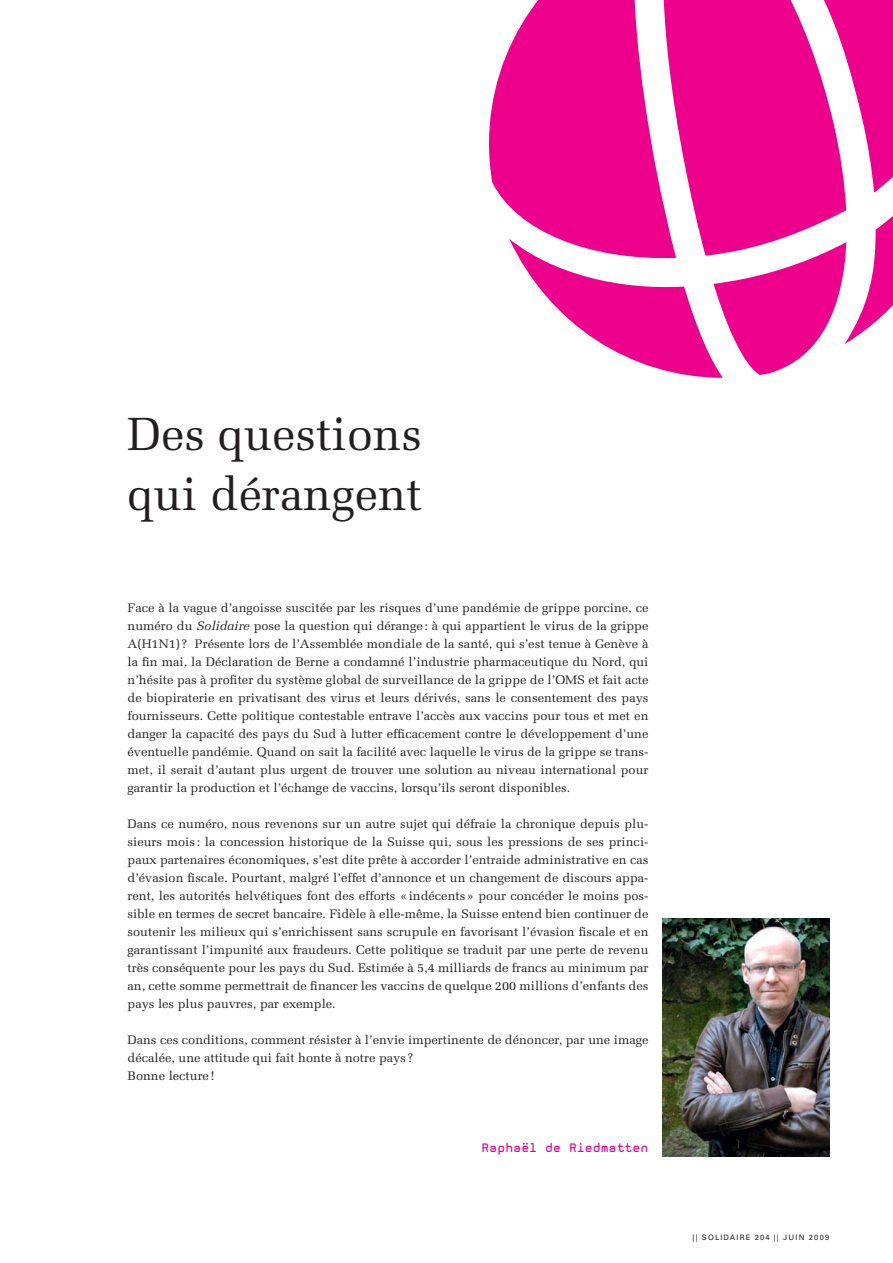
<style>
.page{position:relative;width:893px;height:1263px;background:#fff}
.page>*{position:absolute;margin:0;border:0;box-sizing:border-box;transform-origin:0 0}
.t1{font:46.5px/60px "Melior LT";color:#231f20}
.t2{font:12.3px/18px "Melior LT";color:#231f20;text-align:justify}
.t3{font:700 12px "Mono";color:#ec008c}
.t4{font:7.5px "Univers";letter-spacing:.15em;color:#231f20}
.s1{font-style:italic}
</style>
<div class="page">
<svg style="left:489px;top:49px;width:20px;height:157px;fill:#ec008c"></svg>
<svg style="left:509px;top:0;width:384px;height:378px"></svg>
<img style="left:663px;top:918px;width:166px;height:239px">
<h1 class="t1" style="left:128px;top:406px;width:296px">Des questions qui dérangent</h1>
<p class="t2" style="left:128px;top:599px;width:522px">Face à la vague d’angoisse suscitée par les risques d’une pandémie de grippe porcine, ce numéro du <span class="s1">Solidaire</span> pose la question qui dérange : à qui appartient le virus de la grippe A(H1N1) ? Présente lors de l’Assemblée mondiale de la santé, qui s’est tenue à Genève à la fin mai, la Déclaration de Berne a condamné l’industrie pharmaceutique du Nord, qui n’hésite pas à profiter du système global de surveillance de la grippe de l’OMS et fait acte de biopiraterie en privatisant des virus et leurs dérivés, sans le consentement des pays fournisseurs. Cette politique contestable entrave l’accès aux vaccins pour tous et met en danger la capacité des pays du Sud à lutter efficacement contre le développement d’une éventuelle pandémie. Quand on sait la facilité avec laquelle le virus de la grippe se trans&shy;met, il serait d’autant plus urgent de trouver une solution au niveau international pour garantir la production et l’échange de vaccins, lorsqu’ils seront disponibles.</p>
<p class="t2" style="left:128px;top:815px;width:522px">Dans ce numéro, nous revenons sur un autre sujet qui défraie la chronique depuis plu&shy;sieurs mois : la concession historique de la Suisse qui, sous les pressions de ses princi&shy;paux partenaires économiques, s’est dite prête à accorder l’entraide administrative en cas d’évasion fiscale. Pourtant, malgré l’effet d’annonce et un changement de discours appa&shy;rent, les autorités helvétiques font des efforts « indécents » pour concéder le moins pos&shy;sible en termes de secret bancaire. Fidèle à elle-même, la Suisse entend bien continuer de soutenir les milieux qui s’enrichissent sans scrupule en favorisant l’évasion fiscale et en garantissant l’impunité aux fraudeurs. Cette politique se traduit par une perte de revenu très conséquente pour les pays du Sud. Estimée à 5,4 milliards de francs au minimum par an, cette somme permettrait de financer les vaccins de quelque 200 millions d’enfants des pays les plus pauvres, par exemple.</p>
<p class="t2" style="left:128px;top:1031px;width:522px;text-align:left">Dans ces conditions, comment résister à l’envie impertinente de dénoncer, par une image décalée, une attitude qui fait honte à notre pays ?<br>Bonne lecture !</p>
<p class="t3" style="left:482px;top:1143px;width:168px">Raphaël de Riedmatten</p>
<p class="t4" style="left:693px;top:1234px;width:138px">|| SOLIDAIRE 204 || JUIN 2009</p>
</div>
